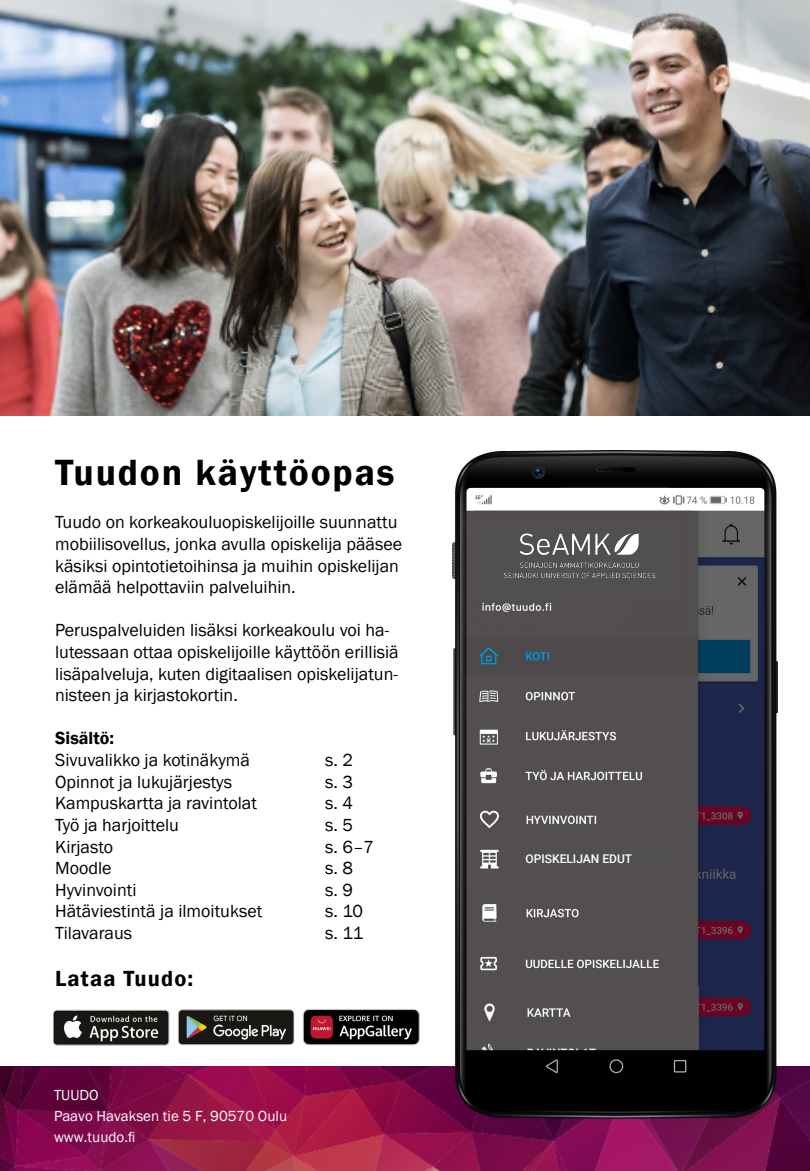
<style>
.page{position:relative;width:810px;height:1171px;background:#fff}
.page>*{position:absolute;margin:0;border:0;box-sizing:border-box;transform-origin:0 0}
.t1{font:600 37.5px "Franklin Gothic";letter-spacing:.05em;color:#000}
.t2{font:600 22.5px "Franklin Gothic";letter-spacing:.05em;color:#000}
.t3{font:18px/21.6px "Franklin Gothic";color:#000}
.t4{font:600 18px "Franklin Gothic";color:#000}
.t5{font:15px "Franklin Gothic";color:#fff}
.t6{font:500 12px "Roboto";color:#fff}
</style>
<div class="page">
<img style="left:0;top:0;width:810px;height:415px">
<svg style="left:0;top:1066px;width:810px;height:104px;background:#861048"></svg>
<img style="left:452px;top:451px;width:326px;height:667px">
<img style="left:53px;top:1009px;width:367px;height:37px">
<div style="left:478px;top:522px;width:203px;height:79px;background:#524f50"></div>
<img style="left:504px;top:534px;width:150px;height:43px">
<div style="left:519px;top:841px;width:150px;height:33px;background:#524f50"></div>
<p class="t1" style="left:55px;top:449px;width:341px">Tuudon käyttöopas</p>
<p class="t3" style="left:55px;top:512px;width:349px">Tuudo on korkeakouluopiskelijoille suunnattu mobiilisovellus, jonka avulla opiskelija pääsee käsiksi opintotietoihinsa ja muihin opiskelijan elämää helpottaviin palveluihin.</p>
<p class="t3" style="left:55px;top:620px;width:345px">Peruspalveluiden lisäksi korkeakoulu voi ha&shy;lutessaan ottaa opiskelijoille käyttöön erillisiä lisäpalveluja, kuten digitaalisen opiskelijatun&shy;nisteen ja kirjastokortin.</p>
<p class="t4" style="left:55px;top:727px;width:60px">Sisältö:</p>
<p class="t3" style="left:55px;top:749px;width:197px">Sivuvalikko ja kotinäkymä</p>
<p class="t3" style="left:325px;top:749px;width:29px">s. 2</p>
<p class="t3" style="left:55px;top:771px;width:179px">Opinnot ja lukujärjestys</p>
<p class="t3" style="left:325px;top:771px;width:29px">s. 3</p>
<p class="t3" style="left:55px;top:792px;width:203px">Kampuskartta ja ravintolat</p>
<p class="t3" style="left:325px;top:792px;width:29px">s. 4</p>
<p class="t3" style="left:55px;top:814px;width:125px">Työ ja harjoittelu</p>
<p class="t3" style="left:325px;top:814px;width:29px">s. 5</p>
<p class="t3" style="left:55px;top:836px;width:59px">Kirjasto</p>
<p class="t3" style="left:325px;top:836px;width:50px">s. 6–7</p>
<p class="t3" style="left:55px;top:857px;width:58px">Moodle</p>
<p class="t3" style="left:325px;top:857px;width:29px">s. 8</p>
<p class="t3" style="left:55px;top:879px;width:83px">Hyvinvointi</p>
<p class="t3" style="left:325px;top:879px;width:29px">s. 9</p>
<p class="t3" style="left:55px;top:900px;width:209px">Hätäviestintä ja ilmoitukset</p>
<p class="t3" style="left:325px;top:900px;width:39px">s. 10</p>
<p class="t3" style="left:55px;top:922px;width:79px">Tilavaraus</p>
<p class="t3" style="left:325px;top:922px;width:40px">s. 11</p>
<p class="t2" style="left:55px;top:964px;width:140px">Lataa Tuudo:</p>
<p class="t5" style="left:54px;top:1085px;width:46px">TUUDO</p>
<p class="t5" style="left:54px;top:1106px;width:235px">Paavo Havaksen tie 5 F, 90570 Oulu</p>
<p class="t5" style="left:54px;top:1127px;width:83px">www.tuudo.fi</p>
<p class="t6" style="left:526px;top:849px;width:108px">OPISKELIJAN EDUT</p>
</div>
